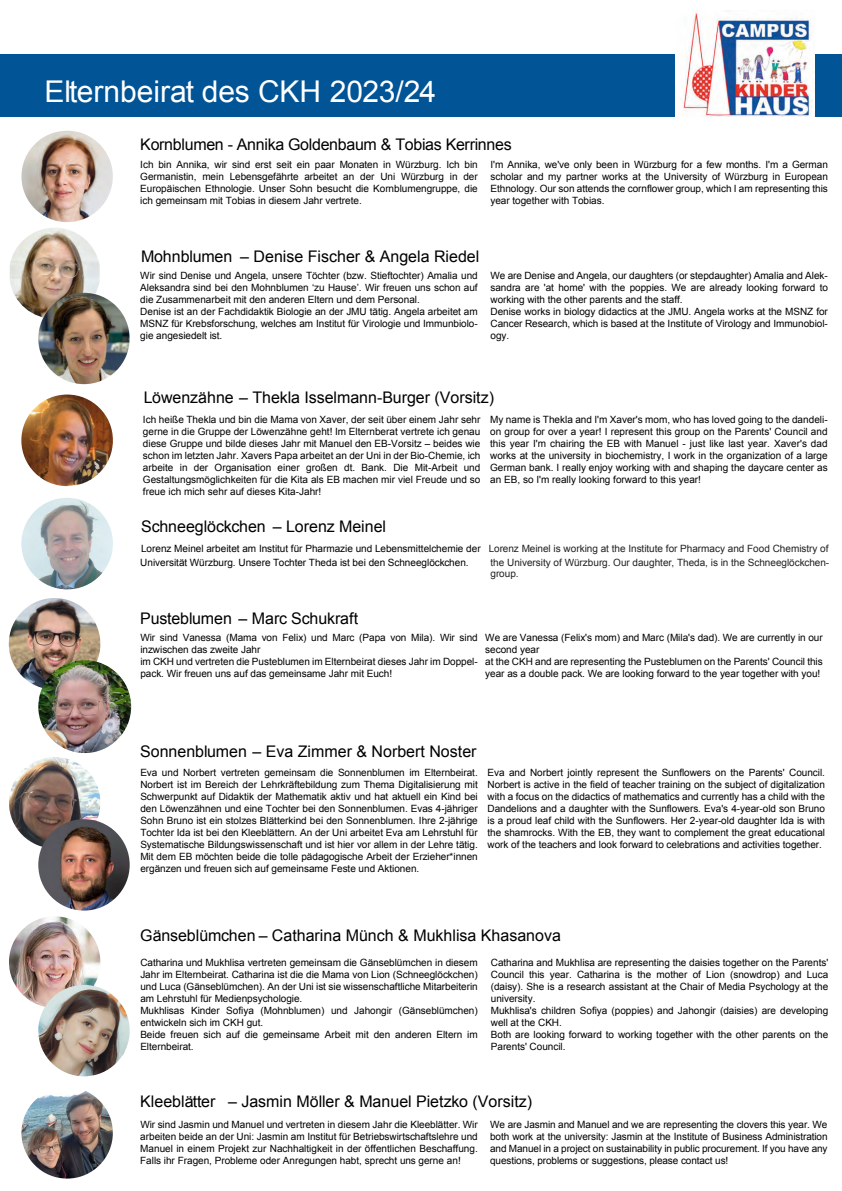
<style>
.page{position:relative;width:842px;height:1191px;background:#fff}
.page>*{position:absolute;margin:0;border:0;box-sizing:border-box;transform-origin:0 0}
.t1{font:30px "Arial";letter-spacing:-.005em;color:#fff}
.t2{font:16px "Arial";color:#000002}
.t3{font:16px "Arial";letter-spacing:-.02em;color:#000002}
.t4{font:10px/12px "Arial";letter-spacing:-.005em;color:#000001;text-align:justify}
.t5{font:10px/13.9px "Arial";color:#231f20}
</style>
<div class="page">
<div style="left:0;top:54px;width:842px;height:62px;background:#015496"></div>
<img style="left:675px;top:12px;width:139px;height:105px">
<img style="left:21px;top:394px;width:92px;height:92px;border-radius:46px">
<img style="left:21px;top:498px;width:92px;height:91px;border-radius:46px">
<img style="left:9px;top:598px;width:91px;height:91px;border-radius:46px">
<img style="left:10px;top:228px;width:90px;height:91px">
<img style="left:38px;top:293px;width:92px;height:91px;border-radius:46px">
<img style="left:21px;top:1087px;width:92px;height:91px;border-radius:46px">
<img style="left:9px;top:757px;width:91px;height:91px;border-radius:46px">
<img style="left:38px;top:819px;width:92px;height:91px;border-radius:46px">
<img style="left:21px;top:131px;width:92px;height:91px;border-radius:46px">
<img style="left:9px;top:916px;width:91px;height:91px;border-radius:46px">
<img style="left:38px;top:985px;width:92px;height:91px;border-radius:46px">
<img style="left:38px;top:660px;width:93px;height:93px;border-radius:46px">
<h1 class="t1" style="left:45px;top:72px;width:393px">Elternbeirat des CKH 2023/24</h1>
<h2 class="t3" style="left:140px;top:134px;width:373px">Kornblumen - Annika Goldenbaum &amp; Tobias Kerrinnes</h2>
<p class="t4" style="left:490px;top:159px;width:339px">I'm Annika, we've only been in Würzburg for a few months. I'm a German scholar and my partner works at the University of Würzburg in European Ethnology. Our son attends the cornflower group, which I am representing this year together with Tobias.</p>
<p class="t4" style="left:140px;top:159px;width:339px">Ich bin Annika, wir sind erst seit ein paar Monaten in Würzburg. Ich bin Germanistin, mein Lebensgefährte arbeitet an der Uni Würzburg in der Europäischen Ethnologie. Unser Sohn besucht die Kornblumengruppe, die ich gemeinsam mit Tobias in diesem Jahr vertrete.</p>
<h2 class="t2" style="left:141px;top:245px;width:340px">Mohnblumen – Denise Fischer &amp; Angela Riedel</h2>
<p class="t4" style="left:140px;top:269px;width:339px;text-align:left">Wir sind Denise und Angela, unsere Töchter (bzw. Stieftochter) Amalia und Aleksandra sind bei den Mohnblumen ‘zu Hause’. Wir freuen uns schon auf die Zusammenarbeit mit den anderen Eltern und dem Personal.<br>Denise ist an der Fachdidaktik Biologie an der JMU tätig. Angela arbeitet am MSNZ für Krebsforschung, welches am Institut für Virologie und Immunbiolo&shy;gie angesiedelt ist.</p>
<p class="t4" style="left:490px;top:269px;width:339px;text-align:left">We are Denise and Angela, our daughters (or stepdaughter) Amalia and Alek&shy;sandra are 'at home' with the poppies. We are already looking forward to working with the other parents and the staff.<br>Denise works in biology didactics at the JMU. Angela works at the MSNZ for Cancer Research, which is based at the Institute of Virology and Immunobiol&shy;ogy.</p>
<h2 class="t2" style="left:144px;top:387px;width:352px">Löwenzähne – Thekla Isselmann-Burger (Vorsitz)</h2>
<p class="t4" style="left:143px;top:413px;width:339px">Ich heiße Thekla und bin die Mama von Xaver, der seit über einem Jahr sehr gerne in die Gruppe der Löwenzähne geht! Im Elternberat vertrete ich genau diese Gruppe und bilde dieses Jahr mit Manuel den EB-Vorsitz – beides wie schon im letzten Jahr. Xavers Papa arbeitet an der Uni in der Bio-Chemie, ich arbeite in der Organisation einer großen dt. Bank. Die Mit-Arbeit und Gestaltungsmöglichkeiten für die Kita als EB machen mir viel Freude und so freue ich mich sehr auf dieses Kita-Jahr!</p>
<p class="t4" style="left:490px;top:413px;width:339px">My name is Thekla and I'm Xaver's mom, who has loved going to the dandeli&shy;on group for over a year! I represent this group on the Parents' Council and this year I'm chairing the EB with Manuel - just like last year. Xaver's dad works at the university in biochemistry, I work in the organization of a large German bank. I really enjoy working with and shaping the daycare center as an EB, so I'm really looking forward to this year!</p>
<h2 class="t2" style="left:141px;top:516px;width:246px">Schneeglöckchen – Lorenz Meinel</h2>
<p class="t4" style="left:140px;top:541px;width:342px;line-height:13.9px">Lorenz Meinel arbeitet am Institut für Pharmazie und Lebensmittelchemie der<br>Universität Würzburg. Unsere Tochter Theda ist bei den Schneeglöckchen.</p>
<p class="t5" style="left:489px;top:541px;width:342px">Lorenz Meinel is working at the Institute for Pharmacy and Food Chemistry of the University of Würzburg. Our daughter, Theda, is in the Schneeglöckchen-</p>
<p class="t5" style="left:490px;top:566px;width:30px">group.</p>
<h2 class="t2" style="left:140px;top:607px;width:219px">Pusteblumen – Marc Schukraft</h2>
<p class="t4" style="left:140px;top:632px;width:339px;text-align:left">Wir sind Vanessa (Mama von Felix) und Marc (Papa von Mila). Wir sind inzwischen das zweite Jahr<br>im CKH und vertreten die Pusteblumen im Elternbeirat dieses Jahr im Doppel&shy;pack. Wir freuen uns auf das gemeinsame Jahr mit Euch!</p>
<p class="t4" style="left:485px;top:632px;width:339px;text-align:left">We are Vanessa (Felix's mom) and Marc (Mila's dad). We are currently in our second year<br>at the CKH and are representing the Pusteblumen on the Parents' Council this year as a double pack. We are looking forward to the year together with you!</p>
<h2 class="t2" style="left:140px;top:741px;width:338px">Sonnenblumen – Eva Zimmer &amp; Norbert Noster</h2>
<p class="t4" style="left:140px;top:766px;width:339px">Eva und Norbert vertreten gemeinsam die Sonnenblumen im Elternbeirat.<br>Norbert ist im Bereich der Lehrkräftebildung zum Thema Digitalisierung mit Schwerpunkt auf Didaktik der Mathematik aktiv und hat aktuell ein Kind bei den Löwenzähnen und eine Tochter bei den Sonnenblumen. Evas 4-jähriger Sohn Bruno ist ein stolzes Blätterkind bei den Sonnenblumen. Ihre 2-jährige Tochter Ida ist bei den Kleeblättern. An der Uni arbeitet Eva am Lehrstuhl für Systematische Bildungswissenschaft und ist hier vor allem in der Lehre tätig.<br>Mit dem EB möchten beide die tolle pädagogische Arbeit der Erzieher*innen ergänzen und freuen sich auf gemeinsame Feste und Aktionen.</p>
<p class="t4" style="left:488px;top:766px;width:339px">Eva and Norbert jointly represent the Sunflowers on the Parents' Council.<br>Norbert is active in the field of teacher training on the subject of digitalization with a focus on the didactics of mathematics and currently has a child with the Dandelions and a daughter with the Sunflowers. Eva's 4-year-old son Bruno is a proud leaf child with the Sunflowers. Her 2-year-old daughter Ida is with the shamrocks. With the EB, they want to complement the great educational work of the teachers and look forward to celebrations and activities together.</p>
<h2 class="t2" style="left:140px;top:924px;width:422px">Gänseblümchen – Catharina Münch &amp; Mukhlisa Khasanova</h2>
<p class="t4" style="left:140px;top:956px;width:339px;text-align:left">Catharina und Mukhlisa vertreten gemeinsam die Gänseblümchen in diesem Jahr im Elternbeirat. Catharina ist die die Mama von Lion (Schneeglöckchen) und Luca (Gänseblümchen). An der Uni ist sie wissenschaftliche Mitarbeiterin am Lehrstuhl für Medienpsychologie.<br>Mukhlisas Kinder Sofiya (Mohnblumen) und Jahongir (Gänseblümchen) entwickeln sich im CKH gut.<br>Beide freuen sich auf die gemeinsame Arbeit mit den anderen Eltern im Elternbeirat.</p>
<p class="t4" style="left:491px;top:956px;width:339px;text-align:left">Catharina and Mukhlisa are representing the daisies together on the Parents' Council this year. Catharina is the mother of Lion (snowdrop) and Luca (daisy). She is a research assistant at the Chair of Media Psychology at the university.<br>Mukhlisa's children Sofiya (poppies) and Jahongir (daisies) are developing well at the CKH.<br>Both are looking forward to working together with the other parents on the Parents' Council.</p>
<h2 class="t2" style="left:140px;top:1090px;width:393px">Kleeblätter – Jasmin Möller &amp; Manuel Pietzko (Vorsitz)</h2>
<p class="t4" style="left:140px;top:1118px;width:339px">Wir sind Jasmin und Manuel und vertreten in diesem Jahr die Kleeblätter. Wir arbeiten beide an der Uni: Jasmin am Institut für Betriebswirtschaftslehre und Manuel in einem Projekt zur Nachhaltigkeit in der öffentlichen Beschaffung.<br>Falls ihr Fragen, Probleme oder Anregungen habt, sprecht uns gerne an!</p>
<p class="t4" style="left:490px;top:1118px;width:339px">We are Jasmin and Manuel and we are representing the clovers this year. We both work at the university: Jasmin at the Institute of Business Administration and Manuel in a project on sustainability in public procurement. If you have any questions, problems or suggestions, please contact us!</p>
</div>
